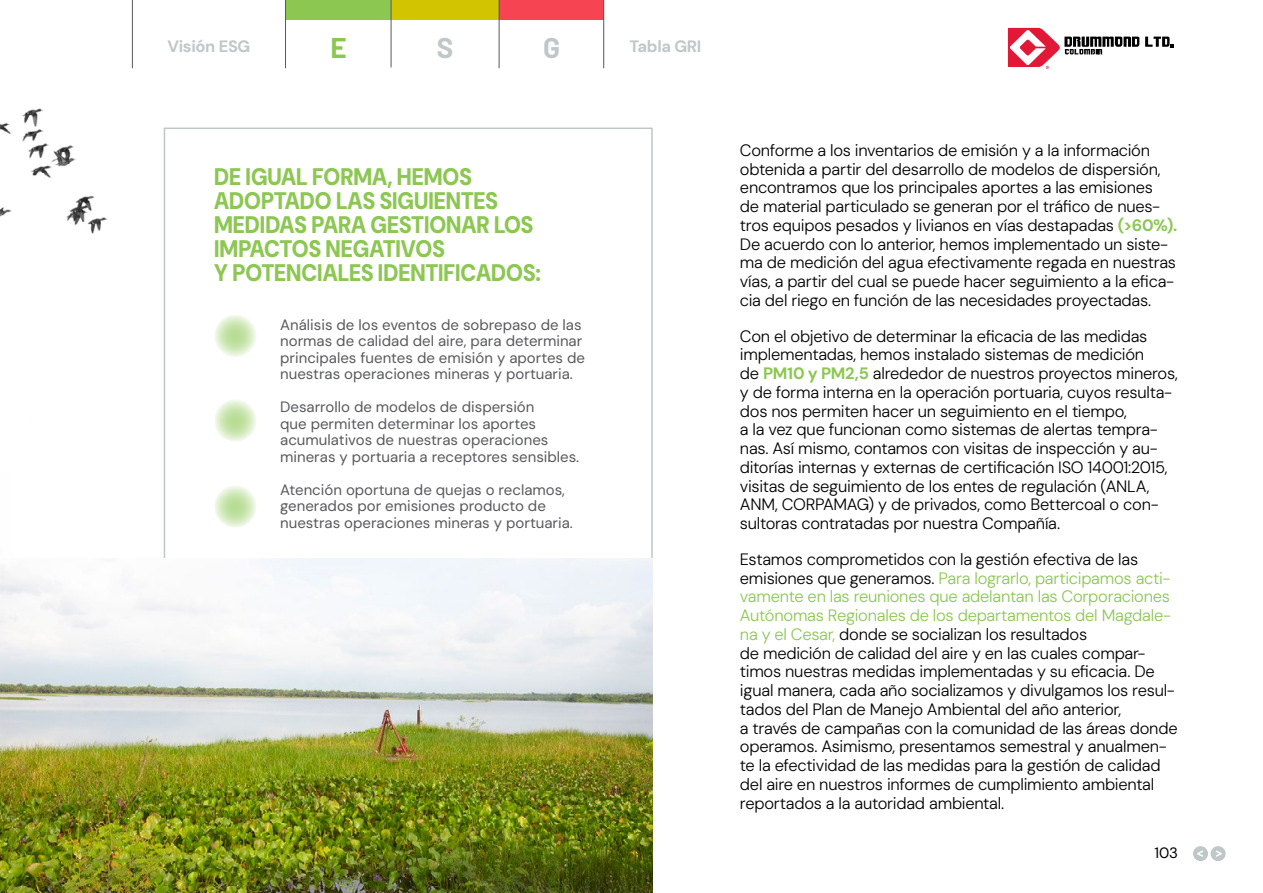
<style>
.page{position:relative;width:1263px;height:893px;background:#fff}
.page>*{position:absolute;margin:0;border:0;box-sizing:border-box;transform-origin:0 0}
.t1{font:700 27.75px "Barlow";color:#bfc7c9}
.t2{font:700 27.75px "Barlow";color:#8bc751}
.t3{font:900 24px/24px "DM Sans 36 pt";color:#8bc751;scale:.9 1}
.t4{font:300 16.5px/18.8px "DM Sans";letter-spacing:-.015em;color:#000}
.t5{font:700 16.5px "DM Sans";letter-spacing:-.02em;color:#bfc7c9}
.t6{font:15px/16.5px "DM Sans";color:#58595b}
.t7{font:15px "DM Sans";color:#000}
.s1{font-weight:700;color:#8bc751}
.s2{color:#8bc751}
</style>
<div class="page">
<img style="left:0;top:0;width:132px;height:234px">
<svg style="left:214px;top:315px;width:43px;height:42px"></svg>
<svg style="left:214px;top:399px;width:43px;height:43px"></svg>
<svg style="left:214px;top:485px;width:43px;height:43px"></svg>
<img style="left:0;top:559px;width:653px;height:334px">
<div style="left:286px;top:0;width:105px;height:19px;background:#8bc751"></div>
<div style="left:391px;top:0;width:108px;height:19px;background:#d3c400"></div>
<div style="left:499px;top:0;width:105px;height:19px;background:#f64453"></div>
<svg style="left:1145px;top:37px;width:28px;height:11px"></svg>
<svg style="left:1008px;top:28px;width:131px;height:41px"></svg>
<hr style="left:132px;top:0;width:1px;height:68px;background:#58595b">
<hr style="left:285px;top:0;width:1px;height:68px;background:#58595b">
<hr style="left:391px;top:0;width:1px;height:67px;background:#58595b">
<hr style="left:499px;top:0;width:1px;height:68px;background:#58595b">
<hr style="left:603px;top:0;width:1px;height:68px;background:#58595b">
<div style="left:1211px;top:846px;width:15px;height:15px;background:#bfc7c9;border-radius:50%"></div>
<svg style="left:1216px;top:850px;width:6px;height:7px"></svg>
<div style="left:1193px;top:846px;width:15px;height:15px;background:#bfc7c9;border-radius:50%"></div>
<svg style="left:1194px;top:849px;width:9px;height:8px"></svg>
<p class="t5" style="left:167px;top:36px;width:85px">Visión ESG</p>
<h1 class="t2" style="left:331px;top:27px;width:18px">E</h1>
<h1 class="t1" style="left:437px;top:27px;width:18px">S</h1>
<h1 class="t1" style="left:543px;top:27px;width:19px">G</h1>
<p class="t5" style="left:629px;top:36px;width:73px">Tabla GRI</p>
<h2 class="t3" style="left:214px;top:165px;width:365px">DE IGUAL FORMA, HEMOS<br>ADOPTADO LAS SIGUIENTES<br>MEDIDAS PARA GESTIONAR LOS<br>IMPACTOS NEGATIVOS<br>Y POTENCIALES IDENTIFICADOS:</h2>
<p class="t6" style="left:280px;top:316px;width:306px">Análisis de los eventos de sobrepaso de las normas de calidad del aire, para determinar principales fuentes de emisión y aportes de nuestras operaciones mineras y portuaria.</p>
<p class="t6" style="left:280px;top:398px;width:301px">Desarrollo de modelos de dispersión<br>que permiten determinar los aportes acumulativos de nuestras operaciones mineras y portuaria a receptores sensibles.</p>
<p class="t6" style="left:280px;top:481px;width:294px">Atención oportuna de quejas o reclamos, generados por emisiones producto de nuestras operaciones mineras y portuaria.</p>
<p class="t4" style="left:740px;top:141px;width:439px">Conforme a los inventarios de emisión y a la información obtenida a partir del desarrollo de modelos de dispersión, encontramos que los principales aportes a las emisiones<br>de material particulado se generan por el tráfico de nues&shy;tros equipos pesados y livianos en vías destapadas <span class="s1">(&gt;60%).<br></span>De acuerdo con lo anterior, hemos implementado un siste&shy;ma de medición del agua efectivamente regada en nuestras vías, a partir del cual se puede hacer seguimiento a la efica&shy;cia del riego en función de las necesidades proyectadas.</p>
<p class="t4" style="left:740px;top:326px;width:439px">Con el objetivo de determinar la eficacia de las medidas implementadas, hemos instalado sistemas de medición<br>de <span class="s1">PM10 y PM2,5</span> alrededor de nuestros proyectos mineros, y de forma interna en la operación portuaria, cuyos resulta&shy;dos nos permiten hacer un seguimiento en el tiempo,<br>a la vez que funcionan como sistemas de alertas tempra&shy;nas. Así mismo, contamos con visitas de inspección y au&shy;ditorías internas y externas de certificación ISO 14001:2015, visitas de seguimiento de los entes de regulación (ANLA, ANM, CORPAMAG) y de privados, como Bettercoal o con&shy;sultoras contratadas por nuestra Compañía.</p>
<p class="t4" style="left:740px;top:550px;width:439px">Estamos comprometidos con la gestión efectiva de las emisiones que generamos. <span class="s2">Para lograrlo, participamos acti&shy;vamente en las reuniones que adelantan las Corporaciones Autónomas Regionales de los departamentos del Magdale&shy;na y el Cesar,</span> donde se socializan los resultados<br>de medición de calidad del aire y en las cuales compar&shy;timos nuestras medidas implementadas y su eficacia. De igual manera, cada año socializamos y divulgamos los resul&shy;tados del Plan de Manejo Ambiental del año anterior,<br>a través de campañas con la comunidad de las áreas donde operamos. Asimismo, presentamos semestral y anualmen&shy;te la efectividad de las medidas para la gestión de calidad del aire en nuestros informes de cumplimiento ambiental reportados a la autoridad ambiental.</p>
<p class="t7" style="left:1154px;top:844px;width:25px">103</p>
</div>
